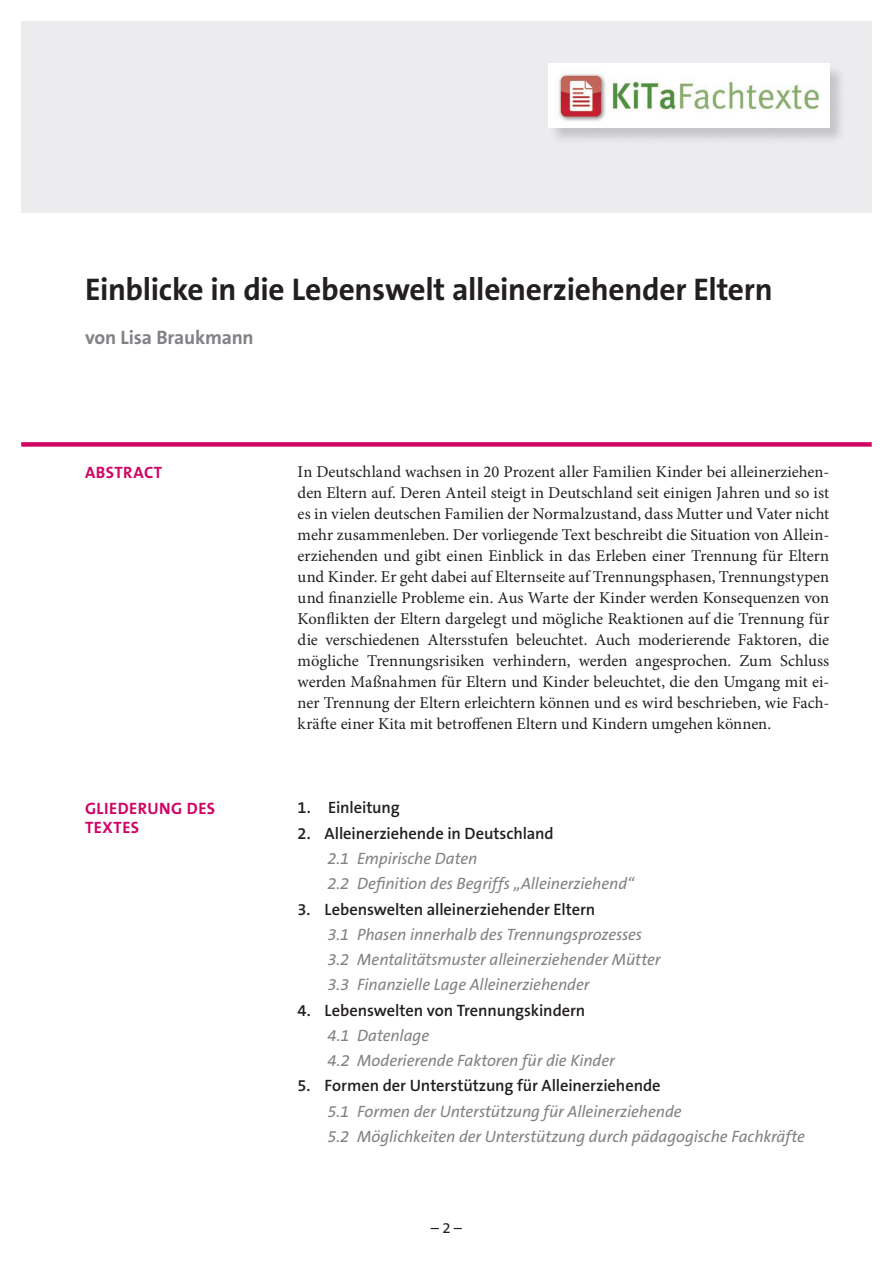
<style>
.page{position:relative;width:893px;height:1263px;background:#fff}
.page>*{position:absolute;margin:0;border:0;box-sizing:border-box;transform-origin:0 0}
.Titel{font:700 31.5px "The Sans B7";letter-spacing:-.01em;color:#231f20}
.Name_der_Autorin__de{font:700 19.5px "The Sans B7";letter-spacing:-.01em;color:#808285}
.Studientext-Fließtex{font:16.5px/21px "Minion Pro";letter-spacing:-.005em;color:#231f20;text-align:justify}
.Gliederung_1{font:italic 16.5px "The Sans B5 Plain";letter-spacing:-.005em;color:#808285}
.Gliederung_1_minus7{font:600 16.5px "The Sans B6";letter-spacing:-.005em;color:#231f20}
.t1{font:700 16.5px/19.5px "The Sans B7";letter-spacing:.03em;color:#d10364}
.t2{font:15px "The Sans B5 Plain";color:#231f20}
</style>
<div class="page">
<div style="left:21px;top:442px;width:851px;height:5px;background:#d10364"></div>
<div style="left:21px;top:21px;width:851px;height:192px;background:#ececee"></div>
<div style="left:548px;top:63px;width:298px;height:82px;background:#231f20;opacity:.2"></div>
<img style="left:549px;top:64px;width:280px;height:64px">
<p class="Titel" style="left:85px;top:272px;width:689px">Einblicke in die Lebenswelt alleinerziehender Eltern</p>
<p class="Name_der_Autorin__de" style="left:85px;top:327px;width:170px">von Lisa Braukmann</p>
<p class="t1" style="left:85px;top:463px;width:79px">ABSTRACT</p>
<p class="t1" style="left:85px;top:799px;width:132px">GLIEDERUNG DES<br>TEXTES</p>
<p class="Studientext-Fließtex" style="left:298px;top:462px;width:533px">In Deutschland wachsen in 20 Prozent aller Familien Kinder bei alleinerziehen&shy;den Eltern auf. Deren Anteil steigt in Deutschland seit einigen Jahren und so ist es in vielen deutschen Familien der Normalzustand, dass Mutter und Vater nicht mehr zusammenleben. Der vorliegende Text beschreibt die Situation von Allein&shy;erziehenden und gibt einen Einblick in das Erleben einer Trennung für Eltern und Kinder. Er geht dabei auf Elternseite auf Trennungsphasen, Trennungstypen und finanzielle Probleme ein. Aus Warte der Kinder werden Konsequenzen von Konflikten der Eltern dargelegt und mögliche Reaktionen auf die Trennung für die verschiedenen Altersstufen beleuchtet. Auch moderierende Faktoren, die mögliche Trennungsrisiken verhindern, werden angesprochen. Zum Schluss werden Maßnahmen für Eltern und Kinder beleuchtet, die den Umgang mit ei&shy;ner Trennung der Eltern erleichtern können und es wird beschrieben, wie Fach&shy;kräfte einer Kita mit betroffenen Eltern und Kindern umgehen können.</p>
<p class="Gliederung_1_minus7" style="left:298px;top:799px;width:104px">1. Einleitung</p>
<p class="Gliederung_1_minus7" style="left:298px;top:824px;width:258px">2. Alleinerziehende in Deutschland</p>
<p class="Gliederung_1" style="left:327px;top:849px;width:152px">2.1 Empirische Daten</p>
<p class="Gliederung_1" style="left:327px;top:875px;width:308px">2.2 Definition des Begriffs „Alleinerziehend“</p>
<p class="Gliederung_1_minus7" style="left:298px;top:900px;width:299px">3. Lebenswelten alleinerziehender Eltern</p>
<p class="Gliederung_1" style="left:327px;top:925px;width:316px">3.1 Phasen innerhalb des Trennungsprozesses</p>
<p class="Gliederung_1" style="left:327px;top:950px;width:335px">3.2 Mentalitätsmuster alleinerziehender Mütter</p>
<p class="Gliederung_1" style="left:327px;top:976px;width:264px">3.3 Finanzielle Lage Alleinerziehender</p>
<p class="Gliederung_1_minus7" style="left:298px;top:1001px;width:289px">4. Lebenswelten von Trennungskindern</p>
<p class="Gliederung_1" style="left:327px;top:1026px;width:103px">4.1 Datenlage</p>
<p class="Gliederung_1" style="left:327px;top:1051px;width:289px">4.2 Moderierende Faktoren für die Kinder</p>
<p class="Gliederung_1_minus7" style="left:298px;top:1077px;width:364px">5. Formen der Unterstützung für Alleinerziehende</p>
<p class="Gliederung_1" style="left:327px;top:1102px;width:356px">5.1 Formen der Unterstützung für Alleinerziehende</p>
<p class="Gliederung_1" style="left:327px;top:1127px;width:479px">5.2 Möglichkeiten der Unterstützung durch pädagogische Fachkräfte</p>
<p class="t2" style="left:431px;top:1219px;width:33px">– 2 –</p>
</div>
